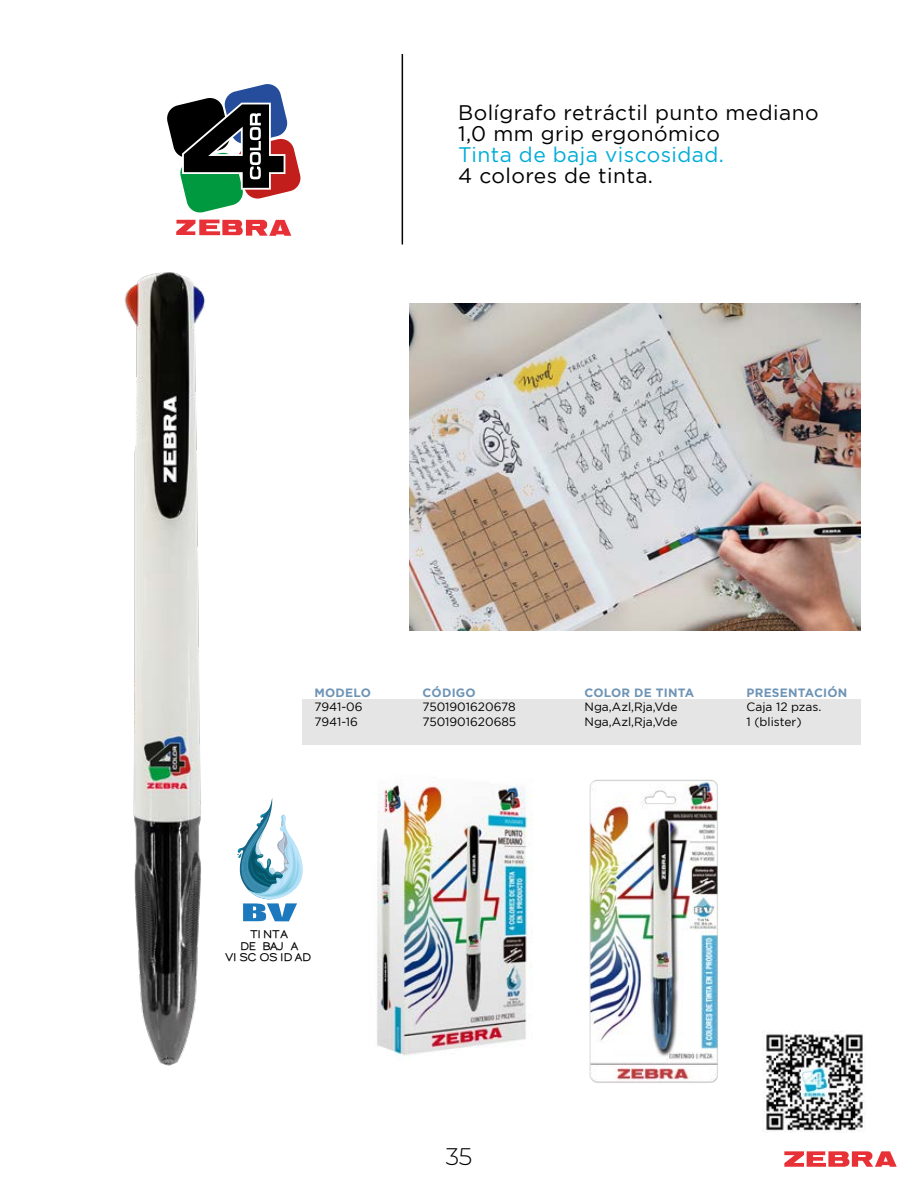
<style>
.page{position:relative;width:918px;height:1188px;background:#fff}
.page>*{position:absolute;margin:0;border:0;box-sizing:border-box;transform-origin:0 0}
.t1{font:300 24px "Montserrat";color:#000}
.t2{font:21px/21px "Homepage Baukasten";letter-spacing:.02em;color:#000}
.t3{font:21px "Homepage Baukasten";letter-spacing:.02em;color:#00acd8}
.t4{font:12px "Homepage Baukasten";color:#000}
.t5{font:700 12px "Homepage Baukasten";letter-spacing:.02em;color:#6e94b6}
.t6{font:800 10.2px/11.4px "Sansumi";color:#000;text-align:center}
</style>
<div class="page">
<svg style="left:784px;top:1151px;width:113px;height:16px"></svg>
<hr style="left:402px;top:54px;width:1px;height:190px;background:#020203">
<div style="left:303px;top:700px;width:558px;height:45px;background:#e5e5e5"></div>
<img style="left:589px;top:779px;width:129px;height:304px">
<img style="left:763px;top:1031px;width:103px;height:102px">
<img style="left:124px;top:272px;width:81px;height:794px">
<img style="left:377px;top:785px;width:155px;height:272px">
<img style="left:410px;top:304px;width:451px;height:327px">
<svg style="left:167px;top:84px;width:134px;height:129px"></svg>
<svg style="left:176px;top:220px;width:115px;height:16px"></svg>
<svg style="left:237px;top:798px;width:66px;height:123px"></svg>
<h2 class="t2" style="left:458px;top:101px;width:362px">Bolígrafo retráctil punto mediano<br>1,0 mm grip ergonómico</h2>
<h2 class="t3" style="left:458px;top:143px;width:267px">Tinta de baja viscosidad.</h2>
<h2 class="t2" style="left:458px;top:164px;width:196px">4 colores de tinta.</h2>
<p class="t5" style="left:315px;top:686px;width:58px">MODELO</p>
<p class="t5" style="left:423px;top:686px;width:55px">CÓDIGO</p>
<p class="t5" style="left:585px;top:686px;width:111px">COLOR DE TINTA</p>
<p class="t5" style="left:747px;top:686px;width:102px">PRESENTACIÓN</p>
<p class="t4" style="left:315px;top:700px;width:50px">7941-06</p>
<p class="t4" style="left:423px;top:700px;width:95px">7501901620678</p>
<p class="t4" style="left:585px;top:700px;width:95px">Nga,Azl,Rja,Vde</p>
<p class="t4" style="left:747px;top:700px;width:76px">Caja 12 pzas.</p>
<p class="t4" style="left:315px;top:715px;width:45px">7941-16</p>
<p class="t4" style="left:423px;top:715px;width:95px">7501901620685</p>
<p class="t4" style="left:585px;top:715px;width:95px">Nga,Azl,Rja,Vde</p>
<p class="t4" style="left:747px;top:715px;width:57px">1 (blister)</p>
<p class="t6" style="left:225px;top:929px;width:87px">TI NTA<br>DE BAJ A<br>VI SC OS ID AD</p>
<h1 class="t1" style="left:446px;top:1140px;width:28px">35</h1>
</div>
